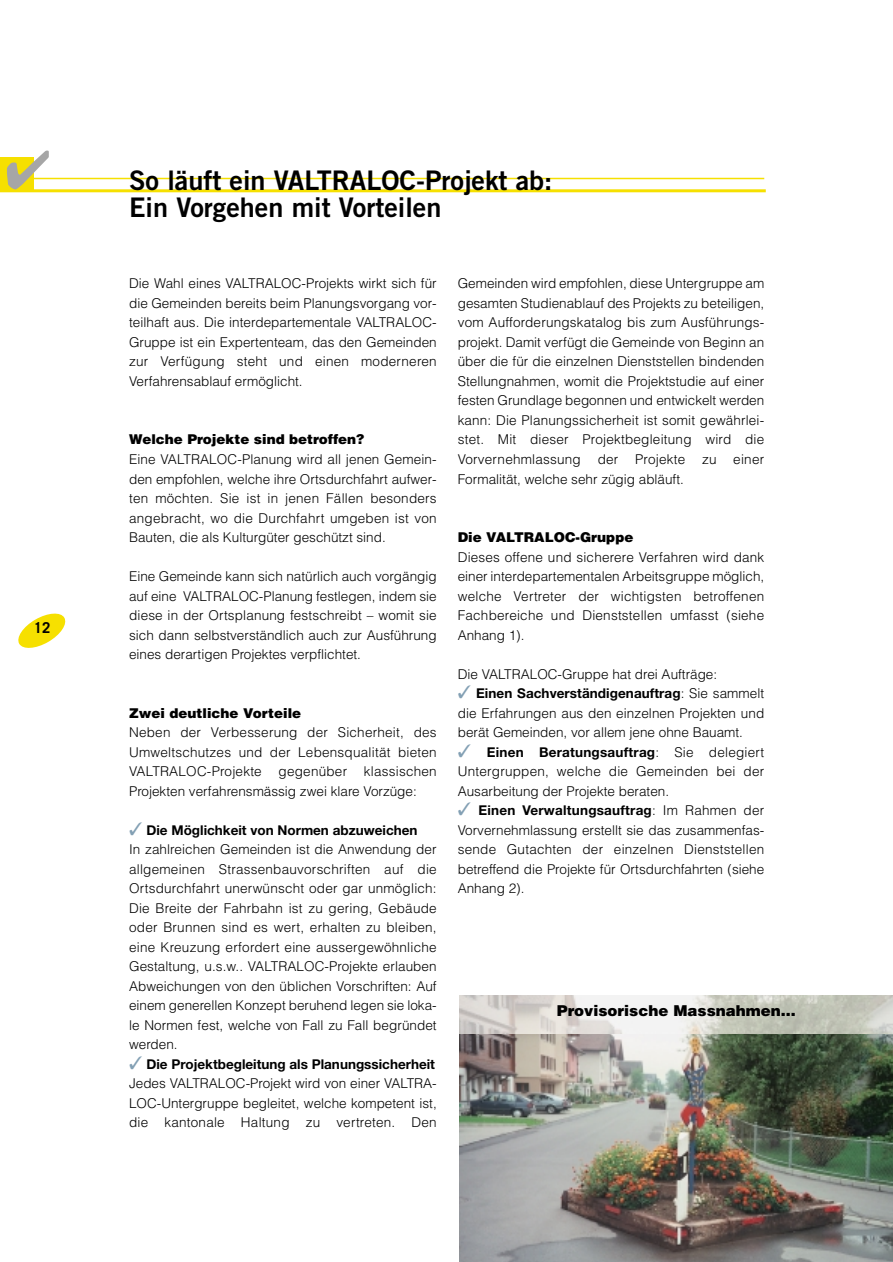
<style>
.page{position:relative;width:893px;height:1262px;background:#fff}
.page>*{position:absolute;margin:0;border:0;box-sizing:border-box;transform-origin:0 0}
.t1{font:27px/27px "Trade Gothic Bold Two";color:#000;text-align:center}
.t2{font:900 15px "Helvetica";color:#000}
.t3{font:700 15px "Trade Gothic";color:#000}
.t4{font:300 13.5px/19.5px "Helvetica";color:#000;text-align:justify}
.t5{font:700 13.5px "Helvetica Neue";color:#000}
.t6{font:900 13.5px "Helvetica";color:#000}
.s1{color:#a6a6a6}
.s2{color:#83a0b4}
.s3{font-family:"Helvetica";font-weight:300}
</style>
<div class="page">
<svg style="left:18px;top:613px;width:48px;height:35px"></svg>
<hr style="left:27px;top:178px;width:737px;height:1px;background:#f6e000">
<div style="left:0;top:157px;width:34px;height:34px;background:#f6e000"></div>
<hr style="left:0;top:189px;width:765px;height:3px;background:#f6e000">
<img style="left:459px;top:1033px;width:433px;height:228px">
<svg style="left:459px;top:995px;width:433px;height:38px"></svg>
<h1 class="t1" style="left:5px;top:170px;width:549px"><span class="s1">✔</span> So läuft ein VALTRALOC-Projekt ab:<br>Ein Vorgehen mit Vorteilen</h1>
<p class="t3" style="left:34px;top:622px;width:18px">12</p>
<p class="t4" style="left:129px;top:275px;width:309px">Die Wahl eines VALTRALOC-Projekts wirkt sich für die Gemeinden bereits beim Planungsvorgang vor&shy;teilhaft aus. Die interdepartementale VALTRALOC-Gruppe ist ein Expertenteam, das den Gemeinden zur Verfügung steht und einen moderneren Verfahrensablauf ermöglicht.</p>
<p class="t6" style="left:129px;top:435px;width:237px">Welche Projekte sind betroffen?</p>
<p class="t4" style="left:129px;top:451px;width:309px">Eine VALTRALOC-Planung wird all jenen Gemein&shy;den empfohlen, welche ihre Ortsdurchfahrt aufwer&shy;ten möchten. Sie ist in jenen Fällen besonders angebracht, wo die Durchfahrt umgeben ist von Bauten, die als Kulturgüter geschützt sind.</p>
<p class="t4" style="left:129px;top:568px;width:309px">Eine Gemeinde kann sich natürlich auch vorgängig auf eine VALTRALOC-Planung festlegen, indem sie diese in der Ortsplanung festschreibt – womit sie sich dann selbstverständlich auch zur Ausführung eines derartigen Projektes verpflichtet.</p>
<p class="t6" style="left:129px;top:708px;width:173px">Zwei deutliche Vorteile</p>
<p class="t4" style="left:129px;top:724px;width:309px">Neben der Verbesserung der Sicherheit, des Umweltschutzes und der Lebensqualität bieten VALTRALOC-Projekte gegenüber klassischen Projekten verfahrensmässig zwei klare Vorzüge:</p>
<p class="t5" style="left:129px;top:825px;width:290px"><span class="s2">✓</span> Die Möglichkeit von Normen abzuweichen</p>
<p class="t4" style="left:129px;top:841px;width:309px">In zahlreichen Gemeinden ist die Anwendung der allgemeinen Strassenbauvorschriften auf die Ortsdurchfahrt unerwünscht oder gar unmöglich:<br>Die Breite der Fahrbahn ist zu gering, Gebäude oder Brunnen sind es wert, erhalten zu bleiben, eine Kreuzung erfordert eine aussergewöhnliche Gestaltung, u.s.w.. VALTRALOC-Projekte erlauben Abweichungen von den üblichen Vorschriften: Auf einem generellen Konzept beruhend legen sie loka&shy;le Normen fest, welche von Fall zu Fall begründet werden.</p>
<p class="t5" style="left:129px;top:1059px;width:307px"><span class="s2">✓</span> Die Projektbegleitung als Planungssicherheit</p>
<p class="t4" style="left:129px;top:1075px;width:309px">Jedes VALTRALOC-Projekt wird von einer VALTRA-LOC-Untergruppe begleitet, welche kompetent ist, die kantonale Haltung zu vertreten. Den</p>
<p class="t4" style="left:458px;top:275px;width:308px">Gemeinden wird empfohlen, diese Untergruppe am gesamten Studienablauf des Projekts zu beteiligen, vom Aufforderungskatalog bis zum Ausführungs&shy;projekt. Damit verfügt die Gemeinde von Beginn an über die für die einzelnen Dienststellen bindenden Stellungnahmen, womit die Projektstudie auf einer festen Grundlage begonnen und entwickelt werden kann: Die Planungssicherheit ist somit gewährlei&shy;stet. Mit dieser Projektbegleitung wird die Vorvernehmlassung der Projekte zu einer Formalität, welche sehr zügig abläuft.</p>
<p class="t6" style="left:458px;top:532px;width:177px">Die VALTRALOC-Gruppe</p>
<p class="t4" style="left:458px;top:548px;width:308px">Dieses offene und sicherere Verfahren wird dank einer interdepartementalen Arbeitsgruppe möglich, welche Vertreter der wichtigsten betroffenen Fachbereiche und Dienststellen umfasst (siehe Anhang 1).</p>
<p class="t4" style="left:458px;top:665px;width:261px">Die VALTRALOC-Gruppe hat drei Aufträge:</p>
<p class="t5" style="left:458px;top:688px;width:308px"><span class="s2">✓</span> Einen Sachverständigenauftrag<span class="s3">: Sie sammelt</span></p>
<p class="t4" style="left:458px;top:704px;width:308px">die Erfahrungen aus den einzelnen Projekten und berät Gemeinden, vor allem jene ohne Bauamt.</p>
<p class="t5" style="left:458px;top:747px;width:308px"><span class="s2">✓</span> Einen Beratungsauftrag<span class="s3">: Sie delegiert</span></p>
<p class="t4" style="left:458px;top:763px;width:308px">Untergruppen, welche die Gemeinden bei der<br>Ausarbeitung der Projekte beraten.</p>
<p class="t5" style="left:458px;top:805px;width:308px"><span class="s2">✓</span> Einen Verwaltungsauftrag<span class="s3">: Im Rahmen der</span></p>
<p class="t4" style="left:458px;top:821px;width:308px">Vorvernehmlassung erstellt sie das zusammenfas&shy;sende Gutachten der einzelnen Dienststellen betreffend die Projekte für Ortsdurchfahrten (siehe Anhang 2).</p>
<p class="t2" style="left:557px;top:1005px;width:240px">Provisorische Massnahmen...</p>
</div>
